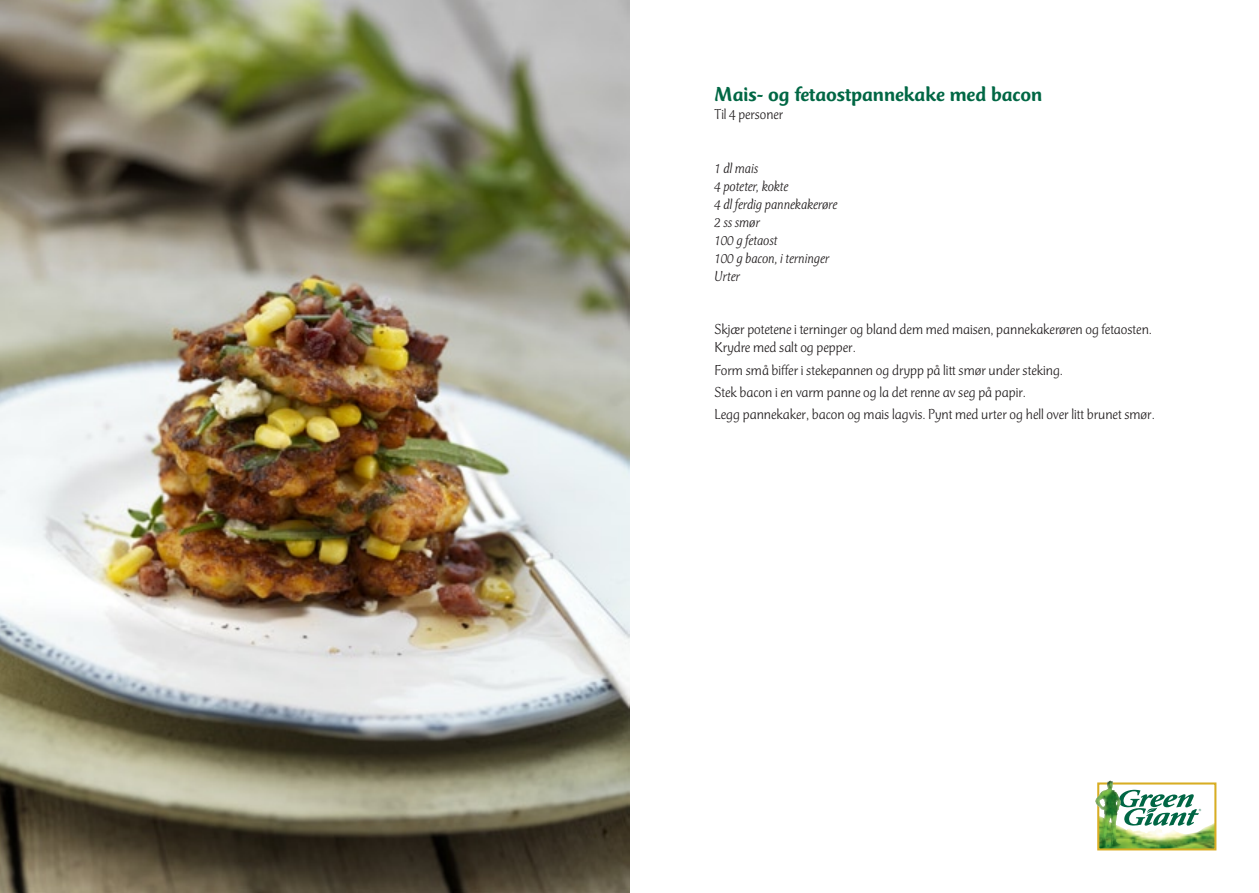
<style>
.page{position:relative;width:1259px;height:893px;background:#fff}
.page>*{position:absolute;margin:0;border:0;box-sizing:border-box;transform-origin:0 0}
.t1{font:500 21px "CT Mercurius";color:#006744}
.t2{font:300 15px/22.2px "CT Mercurius";color:#231f20}
.t3{font:italic 300 15px/18px "CT Mercurius";color:#231f20}
</style>
<div class="page">
<img style="left:0;top:0;width:629px;height:893px">
<img style="left:1121px;top:809px;width:92px;height:38px">
<div style="left:1097px;top:782px;width:119px;height:68px;border:2px solid #d8ad23"></div>
<svg style="left:1121px;top:789px;width:80px;height:37px"></svg>
<img style="left:1095px;top:781px;width:26px;height:66px">
<h1 class="t1" style="left:714px;top:83px;width:329px">Mais- og fetaostpannekake med bacon</h1>
<p class="t2" style="left:714px;top:103px;width:70px">Til 4 personer</p>
<p class="t3" style="left:714px;top:159px;width:124px">1 dl mais<br>4 poteter, kokte<br>4 dl ferdig pannekakerøre<br>2 ss smør<br>100 g fetaost<br>100 g bacon, i terninger<br>Urter</p>
<p class="t2" style="left:714px;top:321px;width:439px;line-height:18px">Skjær potetene i terninger og bland dem med maisen, pannekakerøren og fetaosten.<br>Krydre med salt og pepper.</p>
<p class="t2" style="left:714px;top:359px;width:441px">Form små biffer i stekepannen og drypp på litt smør under steking.<br>Stek bacon i en varm panne og la det renne av seg på papir.<br>Legg pannekaker, bacon og mais lagvis. Pynt med urter og hell over litt brunet smør.</p>
</div>
